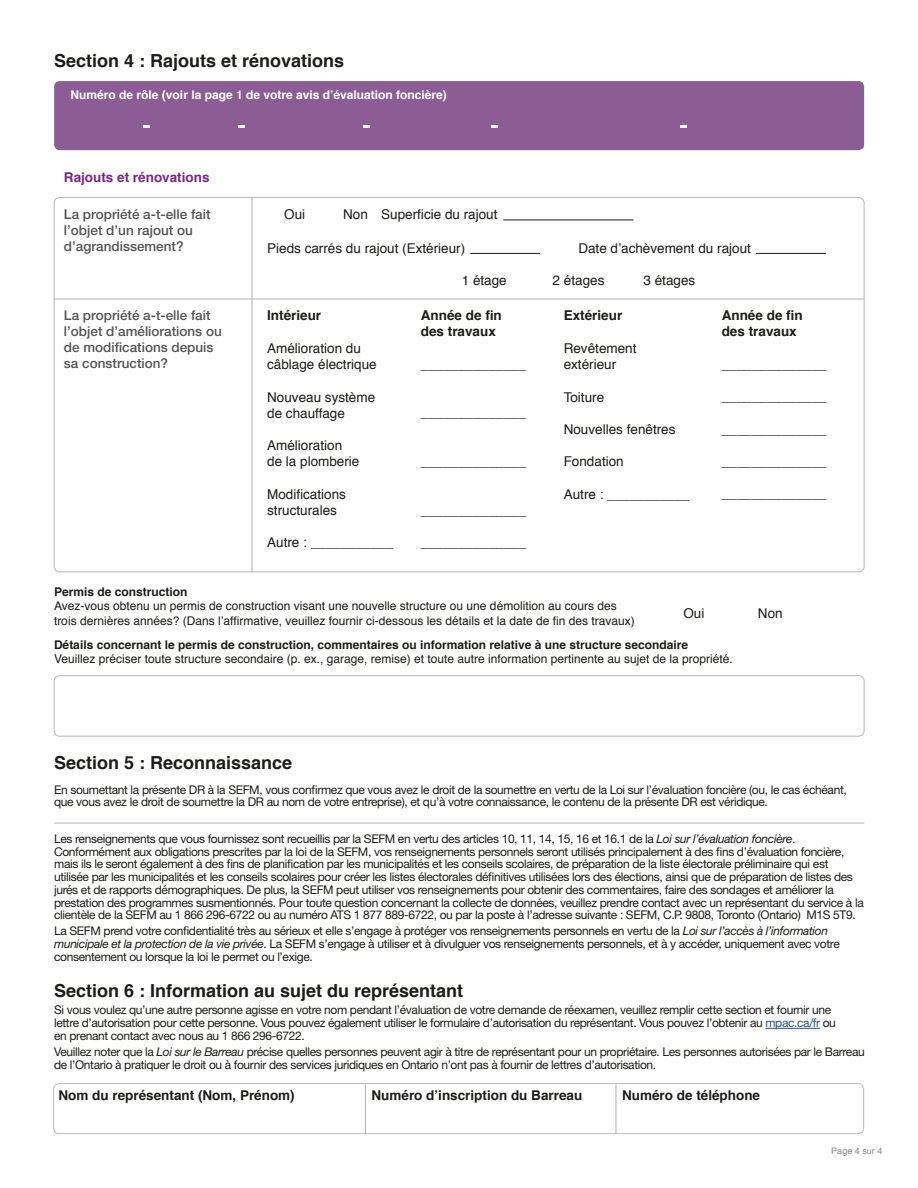
<style>
.page{position:relative;width:918px;height:1188px;background:#fff}
.page>*{position:absolute;margin:0;border:0;box-sizing:border-box;transform-origin:0 0}
.t1{font:700 18px "Helvetica";color:#1c1c1a}
.t2{font:13.5px/16.2px "Helvetica";color:#1c1c1a}
.t3{font:500 13.5px/16.2px "Helvetica Neue LT Std";color:#545455}
.t4{font:700 13.5px/16.2px "Helvetica";color:#1c1c1a}
.t5{font:700 13.5px "Helvetica";color:#792782}
.t6{font:12px/12.8px "Helvetica Neue LT Std";letter-spacing:-.03em;color:#1c1c1a}
.t7{font:12px/14.4px "Helvetica";color:#1c1c1a}
.t8{font:700 12px "Helvetica";color:#1c1c1a}
.t9{font:700 12px "Helvetica";color:#fff}
.t10{font:9px "Helvetica";color:#868787}
.s1{font-style:italic}
.s2{color:#2d528a}
</style>
<div class="page">
<div style="left:54px;top:81px;width:810px;height:69px;background:#8c5c94;border-radius:6px"></div>
<svg style="left:143px;top:125px;width:6px;height:3px"></svg>
<svg style="left:239px;top:125px;width:6px;height:3px"></svg>
<svg style="left:491px;top:125px;width:7px;height:3px"></svg>
<svg style="left:680px;top:125px;width:6px;height:3px"></svg>
<div style="left:54px;top:675px;width:811px;height:62px;border:1px solid #bcbdbd;border-radius:6px"></div>
<hr style="left:252px;top:197px;width:1px;height:375px;background:#b1b1b2">
<hr style="left:54px;top:299px;width:810px;height:1px;background:#b1b1b2">
<svg style="left:364px;top:125px;width:6px;height:3px"></svg>
<hr style="left:470px;top:253px;width:70px;height:1px;background:#1c1c1a">
<hr style="left:756px;top:253px;width:70px;height:1px;background:#1c1c1a">
<hr style="left:503px;top:220px;width:131px;height:1px;background:#1c1c1a">
<hr style="left:765px;top:1028px;width:55px;height:1px;background:#2d528a">
<div style="left:53px;top:1083px;width:811px;height:51px;border:1px solid #bcbdbd;border-radius:6px"></div>
<hr style="left:616px;top:1084px;width:1px;height:50px;background:#b1b1b2">
<hr style="left:365px;top:1084px;width:1px;height:50px;background:#b1b1b2">
<hr style="left:54px;top:823px;width:810px;height:1px;background:#bcbdbd">
<h2 class="t1" style="left:54px;top:46px;width:292px">Section 4 : Rajouts et rénovations</h2>
<p class="t9" style="left:71px;top:86px;width:378px">Numéro de rôle (voir la page 1 de votre avis d’évaluation foncière)</p>
<h3 class="t5" style="left:64px;top:166px;width:147px">Rajouts et rénovations</h3>
<p class="t3" style="left:64px;top:206px;width:148px">La propriété a-t-elle fait l’objet d’un rajout ou d’agrandissement?</p>
<p class="t2" style="left:284px;top:207px;width:23px">Oui</p>
<p class="t2" style="left:343px;top:207px;width:156px">Non Superficie du rajout</p>
<p class="t2" style="left:267px;top:241px;width:200px">Pieds carrés du rajout (Extérieur)</p>
<p class="t2" style="left:578px;top:240px;width:174px">Date d’achèvement du rajout</p>
<p class="t2" style="left:462px;top:272px;width:47px">1 étage</p>
<p class="t2" style="left:553px;top:272px;width:53px">2 étages</p>
<p class="t2" style="left:644px;top:272px;width:53px">3 étages</p>
<p class="t3" style="left:64px;top:307px;width:159px">La propriété a-t-elle fait l’objet d’améliorations ou de modifications depuis sa construction?</p>
<p class="t4" style="left:267px;top:308px;width:56px">Intérieur</p>
<p class="t4" style="left:421px;top:308px;width:83px">Année de fin des travaux</p>
<p class="t2" style="left:267px;top:341px;width:111px">Amélioration du câblage électrique</p>
<p class="t2" style="left:267px;top:389px;width:110px">Nouveau système de chauffage</p>
<p class="t2" style="left:267px;top:438px;width:94px">Amélioration de la plomberie</p>
<p class="t2" style="left:267px;top:486px;width:80px">Modifications structurales</p>
<p class="t2" style="left:421px;top:356px;width:107px">______________</p>
<p class="t2" style="left:421px;top:405px;width:107px">______________</p>
<p class="t2" style="left:421px;top:454px;width:107px">______________</p>
<p class="t2" style="left:421px;top:502px;width:107px">______________</p>
<p class="t2" style="left:421px;top:535px;width:107px">______________</p>
<p class="t2" style="left:267px;top:535px;width:128px">Autre : ___________</p>
<p class="t4" style="left:564px;top:308px;width:60px">Extérieur</p>
<p class="t4" style="left:722px;top:308px;width:83px">Année de fin des travaux</p>
<p class="t2" style="left:564px;top:341px;width:74px">Revêtement extérieur</p>
<p class="t2" style="left:564px;top:389px;width:42px">Toiture</p>
<p class="t2" style="left:564px;top:422px;width:113px">Nouvelles fenêtres</p>
<p class="t2" style="left:564px;top:454px;width:62px">Fondation</p>
<p class="t2" style="left:564px;top:486px;width:128px">Autre : ___________</p>
<p class="t2" style="left:722px;top:356px;width:107px">______________</p>
<p class="t2" style="left:722px;top:389px;width:107px">______________</p>
<p class="t2" style="left:722px;top:421px;width:107px">______________</p>
<p class="t2" style="left:722px;top:454px;width:107px">______________</p>
<p class="t2" style="left:722px;top:486px;width:107px">______________</p>
<h4 class="t8" style="left:54px;top:582px;width:135px">Permis de construction</h4>
<p class="t7" style="left:54px;top:599px;width:582px">Avez-vous obtenu un permis de construction visant une nouvelle structure ou une démolition au cours des trois dernières années? (Dans l’affirmative, veuillez fournir ci-dessous les détails et la date de fin des travaux)</p>
<p class="t2" style="left:683px;top:606px;width:23px">Oui</p>
<p class="t2" style="left:758px;top:606px;width:26px">Non</p>
<h4 class="t8" style="left:54px;top:635px;width:636px">Détails concernant le permis de construction, commentaires ou information relative à une structure secondaire</h4>
<p class="t7" style="left:54px;top:652px;width:680px">Veuillez préciser toute structure secondaire (p. ex., garage, remise) et toute autre information pertinente au sujet de la propriété.</p>
<h2 class="t1" style="left:54px;top:749px;width:240px">Section 5 : Reconnaissance</h2>
<p class="t6" style="left:54px;top:783px;width:794px">En soumettant la présente DR à la SEFM, vous confirmez que vous avez le droit de la soumettre en vertu de la Loi sur l’évaluation foncière (ou, le cas échéant, que vous avez le droit de soumettre la DR au nom de votre entreprise), et qu’à votre connaissance, le contenu de la présente DR est véridique.</p>
<p class="t6" style="left:54px;top:832px;width:811px">Les renseignements que vous fournissez sont recueillis par la SEFM en vertu des articles 10, 11, 14, 15, 16 et 16.1 de la <span class="s1">Loi sur l’évaluation foncière</span>.<br>Conformément aux obligations prescrites par la loi de la SEFM, vos renseignements personnels seront utilisés principalement à des fins d’évaluation foncière, mais ils le seront également à des fins de planification par les municipalités et les conseils scolaires, de préparation de la liste électorale préliminaire qui est utilisée par les municipalités et les conseils scolaires pour créer les listes électorales définitives utilisées lors des élections, ainsi que de préparation de listes des jurés et de rapports démographiques. De plus, la SEFM peut utiliser vos renseignements pour obtenir des commentaires, faire des sondages et améliorer la prestation des programmes susmentionnés. Pour toute question concernant la collecte de données, veuillez prendre contact avec un représentant du service à la clientèle de la SEFM au 1 866 296-6722 ou au numéro ATS 1 877 889-6722, ou par la poste à l’adresse suivante : SEFM, C.P. 9808, Toronto (Ontario) M1S 5T9.</p>
<p class="t6" style="left:54px;top:924px;width:787px">La SEFM prend votre confidentialité très au sérieux et elle s’engage à protéger vos renseignements personnels en vertu de la <span class="s1">Loi sur l’accès à l’information municipale et la protection de la vie privée</span>. La SEFM s’engage à utiliser et à divulguer vos renseignements personnels, et à y accéder, uniquement avec votre consentement ou lorsque la loi le permet ou l’exige.</p>
<h2 class="t1" style="left:54px;top:976px;width:411px">Section 6 : Information au sujet du représentant</h2>
<p class="t6" style="left:54px;top:1004px;width:783px">Si vous voulez qu’une autre personne agisse en votre nom pendant l’évaluation de votre demande de réexamen, veuillez remplir cette section et fournir une lettre d’autorisation pour cette personne. Vous pouvez également utiliser le formulaire d’autorisation du représentant. Vous pouvez l’obtenir au <span class="s2">mpac.ca/fr</span> ou en prenant contact avec nous au 1 866 296-6722.</p>
<p class="t6" style="left:54px;top:1045px;width:812px">Veuillez noter que la <span class="s1">Loi sur le Barreau</span> précise quelles personnes peuvent agir à titre de représentant pour un propriétaire. Les personnes autorisées par le Barreau de l’Ontario à pratiquer le droit ou à fournir des services juridiques en Ontario n’ont pas à fournir de lettres d’autorisation.</p>
<p class="t4" style="left:58px;top:1087px;width:238px">Nom du représentant (Nom, Prénom)</p>
<p class="t4" style="left:372px;top:1087px;width:212px">Numéro d’inscription du Barreau</p>
<p class="t4" style="left:622px;top:1087px;width:140px">Numéro de téléphone</p>
<p class="t10" style="left:831px;top:1144px;width:53px">Page 4 sur 4</p>
</div>
